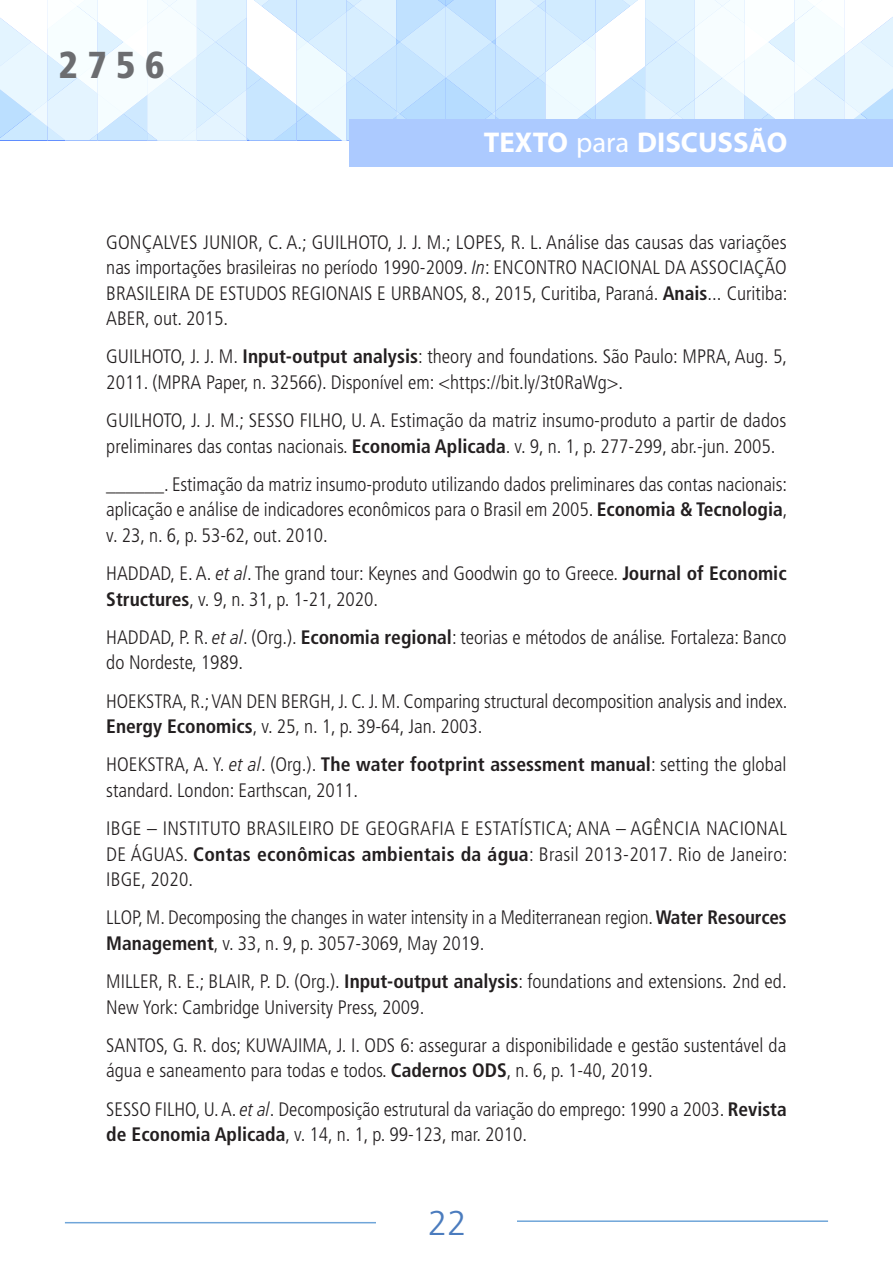
<style>
.page{position:relative;width:893px;height:1263px;background:#fff}
.page>*{position:absolute;margin:0;border:0;box-sizing:border-box;transform-origin:0 0}
.t1{font:900 condensed 37.5px "Frutiger LT Pro";color:#6c6d70}
.t2{font:300 34.5px "Frutiger LT Pro";color:#4b7cbe}
.t3{font:700 28.65px "Myriad Pro";color:#fff}
.referencias_texto{font:300 condensed 19.5px/25.5px "Frutiger LT Pro";color:#231f20}
.s1{font-weight:400}
.s2{font-style:italic}
.s3{font-weight:700}
</style>
<div class="page">
<svg style="left:0;top:0;width:893px;height:140px"></svg>
<div style="left:349px;top:119px;width:544px;height:48px;background:#accaff"></div>
<hr style="left:517px;top:1220px;width:311px;height:2px;background:#6fa5d9">
<hr style="left:65px;top:1222px;width:311px;height:1px;background:#6fa5d9">
<h1 class="t1" style="left:58px;top:42px;width:108px">2756</h1>
<h3 class="t3" style="left:484px;top:124px;width:305px">TEXTO <span class="s1">para</span> DISCUSSÃO</h3>
<p class="referencias_texto" style="left:106px;top:229px;width:683px;text-align:justify">GONÇALVES JUNIOR, C. A.; GUILHOTO, J. J. M.; LOPES, R. L. Análise das causas das variações nas importações brasileiras no período 1990-2009. <span class="s2">In</span>: ENCONTRO NACIONAL DA ASSOCIAÇÃO BRASILEIRA DE ESTUDOS REGIONAIS E URBANOS, 8., 2015, Curitiba, Paraná. <span class="s3">Anais</span>... Curitiba:<br>ABER, out. 2015.</p>
<p class="referencias_texto" style="left:106px;top:344px;width:682px">GUILHOTO, J. J. M. <span class="s3">Input-output analysis</span>: theory and foundations. São Paulo: MPRA, Aug. 5,<br>2011. (MPRA Paper, n. 32566). Disponível em: &lt;https://bit.ly/3t0RaWg&gt;.</p>
<p class="referencias_texto" style="left:106px;top:408px;width:682px">GUILHOTO, J. J. M.; SESSO FILHO, U. A. Estimação da matriz insumo-produto a partir de dados preliminares das contas nacionais. <span class="s3">Economia Aplicada</span>. v. 9, n. 1, p. 277-299, abr.-jun. 2005.</p>
<p class="referencias_texto" style="left:106px;top:471px;width:683px;text-align:justify">______. Estimação da matriz insumo-produto utilizando dados preliminares das contas nacionais: aplicação e análise de indicadores econômicos para o Brasil em 2005. <span class="s3">Economia &amp; Tecnologia</span>, v. 23, n. 6, p. 53-62, out. 2010.</p>
<p class="referencias_texto" style="left:106px;top:561px;width:682px">HADDAD, E. A. <span class="s2">et al</span>. The grand tour: Keynes and Goodwin go to Greece. <span class="s3">Journal of Economic<br>Structures</span>, v. 9, n. 31, p. 1-21, 2020.</p>
<p class="referencias_texto" style="left:106px;top:624px;width:682px">HADDAD, P. R. <span class="s2">et al</span>. (Org.). <span class="s3">Economia regional</span>: teorias e métodos de análise<span class="s2">.</span> Fortaleza: Banco do Nordeste, 1989.</p>
<p class="referencias_texto" style="left:106px;top:688px;width:683px">HOEKSTRA, R.; VAN DEN BERGH, J. C. J. M. Comparing structural decomposition analysis and index.<br><span class="s3">Energy Economics</span>, v. 25, n. 1, p. 39-64, Jan. 2003.</p>
<p class="referencias_texto" style="left:106px;top:752px;width:682px">HOEKSTRA, A. Y. <span class="s2">et al</span>. (Org.). <span class="s3">The water footprint assessment manual</span>: setting the global standard. London: Earthscan, 2011.</p>
<p class="referencias_texto" style="left:106px;top:816px;width:683px;text-align:justify">IBGE – INSTITUTO BRASILEIRO DE GEOGRAFIA E ESTATÍSTICA; ANA – AGÊNCIA NACIONAL DE ÁGUAS. <span class="s3">Contas econômicas ambientais da água</span>: Brasil 2013-2017. Rio de Janeiro:<br>IBGE, 2020.</p>
<p class="referencias_texto" style="left:106px;top:905px;width:682px">LLOP, M. Decomposing the changes in water intensity in a Mediterranean region. <span class="s3">Water Resources<br>Management</span>, v. 33, n. 9, p. 3057-3069, May 2019.</p>
<p class="referencias_texto" style="left:106px;top:969px;width:682px">MILLER, R. E.; BLAIR, P. D. (Org.). <span class="s3">Input-output analysis</span>: foundations and extensions. 2nd ed.<br>New York: Cambridge University Press, 2009.</p>
<p class="referencias_texto" style="left:106px;top:1033px;width:681px">SANTOS, G. R. dos; KUWAJIMA, J. I. ODS 6: assegurar a disponibilidade e gestão sustentável da água e saneamento para todas e todos. <span class="s3">Cadernos ODS</span>, n. 6, p. 1-40, 2019.</p>
<p class="referencias_texto" style="left:106px;top:1096px;width:682px">SESSO FILHO, U. A. <span class="s2">et al</span>. Decomposição estrutural da variação do emprego: 1990 a 2003. <span class="s3">Revista de Economia Aplicada</span>, v. 14, n. 1, p. 99-123, mar. 2010.</p>
<h2 class="t2" style="left:428px;top:1203px;width:40px">22</h2>
</div>
